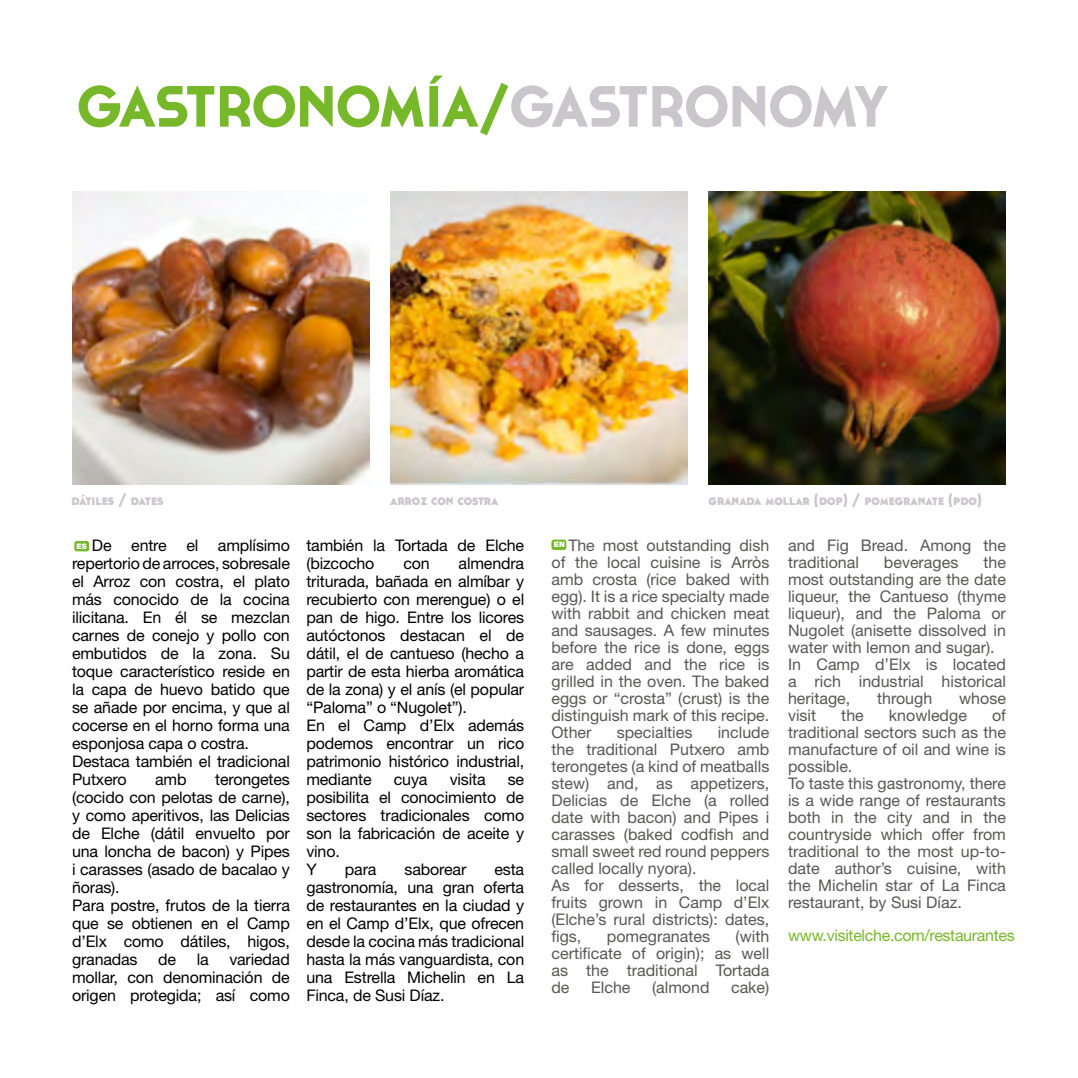
<style>
.page{position:relative;width:1078px;height:1078px;background:#fff}
.page>*{position:absolute;margin:0;border:0;box-sizing:border-box;transform-origin:0 0}
.t1{font:700 58px "Cassannet";color:#76b82a}
.t2{font:16px/18px "Helvetica Neue LT Std";letter-spacing:-.01em;color:#000}
.t3{font:16px/17px "Helvetica Neue LT Std";color:#575756}
.t4{font:700 16px "Cassannet";color:#cac7cc}
.t5{font:16px "Helvetica Neue LT Std";letter-spacing:-.02em;color:#76b82a}
.t6{font:900 7.6px "Helvetica Neue LT Std";color:#fff}
.s1{color:#cac7cc}
</style>
<div class="page">
<div style="left:74px;top:541px;width:15px;height:10px;background:#76b82a;border-radius:2px"></div>
<div style="left:551px;top:539px;width:15px;height:11px;background:#76b82a;border-radius:2px"></div>
<img style="left:72px;top:191px;width:298px;height:294px">
<img style="left:390px;top:191px;width:297px;height:294px">
<img style="left:708px;top:191px;width:297px;height:294px">
<h1 class="t1" style="left:77px;top:72px;width:812px">GASTRONOMÍA/<span class="s1">GASTRONOMY</span></h1>
<p class="t4" style="left:71px;top:489px;width:93px">dátiles / dates</p>
<p class="t4" style="left:390px;top:489px;width:110px">arroz con costra</p>
<p class="t4" style="left:708px;top:489px;width:275px">granada mollar (dop) / pomegranate (pdo)</p>
<p class="t2" style="left:72px;top:536px;width:219px;text-indent:20px">De entre el amplísimo repertorio de arroces, sobresale el Arroz con costra, el plato más conocido de la cocina ilicitana. En él se mezclan carnes de conejo y pollo con embutidos de la zona. Su toque característico reside en la capa de huevo batido que se añade por encima, y que al cocerse en el horno forma una esponjosa capa o costra.<br>Destaca también el tradicional<br>Putxero</p>
<p class="t2" style="left:306px;top:536px;width:219px">también la Tortada de Elche (bizcocho</p>
<p class="t3" style="left:551px;top:536px;width:219px;text-align:justify;text-indent:17px">The most outstanding dish of the local cuisine is Arròs amb crosta (rice baked with egg). It is a rice specialty made with rabbit and chicken meat and sausages. A few minutes before the rice is done, eggs are added and the rice is grilled in the oven. The baked eggs or “crosta” (crust) is the distinguish mark of this recipe.<br>Other</p>
<p class="t6" style="left:76px;top:541px;width:12px">ES</p>
<p class="t6" style="left:553px;top:540px;width:13px">EN</p>
<p class="t2" style="left:306px;top:554px;width:219px;text-indent:152px">almendra triturada, bañada en almíbar y recubierto con merengue) o el pan de higo. Entre los licores autóctonos destacan el de dátil, el de cantueso (hecho a partir de esta hierba aromática de la zona) y el anís (el popular “Paloma” o “Nugolet”).<br>En el Camp d’Elx además podemos encontrar un rico patrimonio histórico industrial, mediante</p>
<p class="t2" style="left:403px;top:554px;width:28px">con</p>
<p class="t3" style="left:551px;top:723px;width:219px;text-indent:166px">include the traditional Putxero amb terongetes (a kind of meatballs stew) and, as appetizers,<br>Delicias de Elche (a rolled date with bacon) and Pipes i carasses (baked codfish and small sweet red round peppers called locally nyora).<br>As for desserts, the local fruits grown in Camp d’Elx (Elche’s rural districts): dates, figs,</p>
<p class="t3" style="left:616px;top:723px;width:77px">specialties</p>
<p class="t2" style="left:155px;top:770px;width:33px">amb</p>
<p class="t2" style="left:394px;top:770px;width:35px">cuya</p>
<p class="t2" style="left:449px;top:770px;width:37px">visita</p>
<p class="t2" style="left:72px;top:770px;width:219px;text-indent:143px">terongetes (cocido con pelotas de carne), y como aperitivos, las Delicias de Elche (dátil envuelto por una loncha de bacon) y Pipes i carasses (asado de bacalao y ñoras).<br>Para postre, frutos de la tierra que se obtienen en el Camp d’Elx como dátiles, higos, granadas</p>
<p class="t2" style="left:306px;top:770px;width:219px;text-indent:201px">se posibilita el conocimiento de sectores tradicionales como son la fabricación de aceite y vino.<br>Y</p>
<p class="t2" style="left:345px;top:860px;width:33px">para</p>
<p class="t2" style="left:404px;top:860px;width:63px">saborear</p>
<p class="t2" style="left:306px;top:860px;width:219px;text-align:justify;text-indent:188px">esta gastronomía, una gran oferta de restaurantes en la ciudad y en el Camp d’Elx, que ofrecen desde la cocina más tradicional hasta la más vanguardista, con una Estrella Michelin en La Finca, de Susi Díaz.</p>
<p class="t3" style="left:551px;top:927px;width:219px;text-align:justify;text-indent:184px">(with certificate of origin); as well as the traditional Tortada de</p>
<p class="t3" style="left:606px;top:927px;width:105px">pomegranates</p>
<p class="t2" style="left:72px;top:950px;width:219px;text-align:justify;text-indent:157px">variedad mollar, con denominación de origen protegida; así como</p>
<p class="t2" style="left:158px;top:950px;width:19px">de</p>
<p class="t2" style="left:197px;top:950px;width:13px">la</p>
<p class="t3" style="left:591px;top:978px;width:41px">Elche</p>
<p class="t3" style="left:652px;top:978px;width:59px">(almond</p>
<p class="t3" style="left:731px;top:978px;width:40px">cake)</p>
<p class="t3" style="left:787px;top:536px;width:219px">and Fig Bread. Among the traditional</p>
<p class="t3" style="left:787px;top:553px;width:219px;text-indent:195px">the most outstanding are the date liqueur, the Cantueso (thyme liqueur), and the Paloma or<br>Nugolet (anisette dissolved in water with lemon and sugar).<br>In Camp d’Elx is located a rich industrial historical heritage,</p>
<p class="t3" style="left:883px;top:553px;width:76px">beverages</p>
<p class="t3" style="left:876px;top:689px;width:57px">through</p>
<p class="t3" style="left:958px;top:689px;width:48px">whose</p>
<p class="t3" style="left:787px;top:706px;width:219px;text-indent:204px">of traditional sectors such as the manufacture of oil and wine is possible.<br>To taste this gastronomy, there is a wide range of restaurants both in the city and in the countryside which offer from traditional to the most up-to&shy;date author’s cuisine, with the Michelin star of La Finca restaurant, by Susi Díaz.</p>
<p class="t3" style="left:787px;top:706px;width:30px">visit</p>
<p class="t3" style="left:841px;top:706px;width:24px">the</p>
<p class="t3" style="left:888px;top:706px;width:79px">knowledge</p>
<p class="t5" style="left:787px;top:925px;width:228px">www.visitelche.com/restaurantes</p>
</div>
